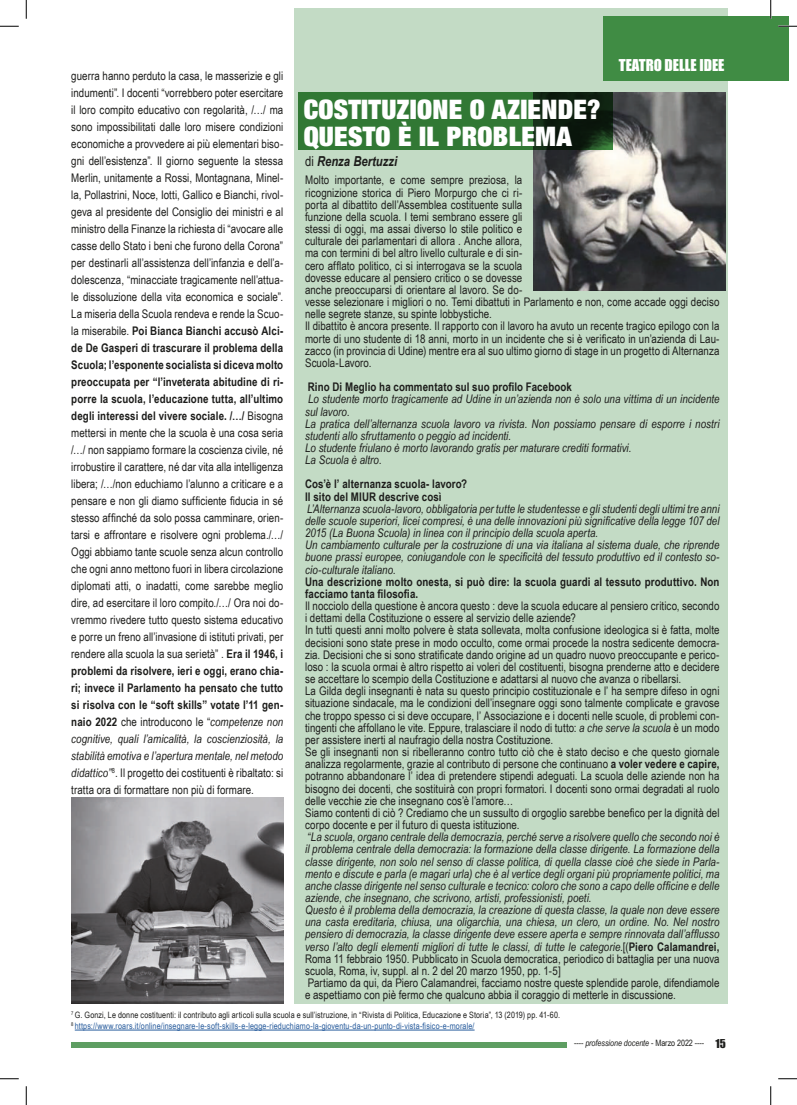
<style>
.page{position:relative;width:797px;height:1105px;background:#fff}
.page>*{position:absolute;margin:0;border:0;box-sizing:border-box;transform-origin:0 0}
.t1{font:900 expanded 27px/26.1px "Helvetica Neue";letter-spacing:.01em;color:#fff}
.t2{font:15px "Impact";color:#fff}
.t3{font:italic 700 13.75px "Arial Narrow";color:#1d1d1b}
.t4{font:11.88px/17px "Arial Narrow";letter-spacing:.005em;color:#1d1d1b}
.t5{font:italic 11.88px/12.1px "Arial Narrow";letter-spacing:.005em;color:#1d1d1b}
.t6{font:700 11.88px/12.1px "Arial Narrow";letter-spacing:.01em;color:#1d1d1b}
.t7{font:8.75px/11.2px "Arial Narrow";letter-spacing:.015em;color:#1d1d1b}
.t8{font:8.75px "Arial Narrow";letter-spacing:-.005em;color:#1d1d1b}
.s1{font-weight:700}
.s2{font-style:italic}
.s3{font-weight:400;font-style:normal}
.s4{font-style:normal}
.s5{font-weight:700;font-style:normal}
.s6{color:#275b9c}
.s7{font-family:"Impact";font-size:11.25px}
</style>
<div class="page">
<div style="left:71px;top:1042px;width:496px;height:5px;background:#5e9e62"></div>
<div style="left:294px;top:9px;width:434px;height:995px;background:#c3dbc5"></div>
<img style="left:71px;top:797px;width:212px;height:206px">
<img style="left:533px;top:93px;width:192px;height:198px">
<div style="left:603px;top:16px;width:185px;height:65px;background:#408c44"></div>
<svg style="left:298px;top:93px;width:314px;height:57px;background:#28622b"></svg>
<hr style="left:75px;top:1030px;width:399px;height:1px;background:#275b9c">
<svg style="left:0;top:25px;width:19px;height:2px"></svg>
<svg style="left:778px;top:25px;width:19px;height:2px"></svg>
<svg style="left:0;top:1078px;width:19px;height:1px"></svg>
<svg style="left:778px;top:1078px;width:19px;height:1px"></svg>
<svg style="left:25px;top:0;width:2px;height:19px"></svg>
<svg style="left:25px;top:1086px;width:2px;height:19px"></svg>
<svg style="left:770px;top:0;width:1px;height:19px"></svg>
<svg style="left:770px;top:1086px;width:1px;height:19px"></svg>
<p class="t4" style="left:71px;top:67px;width:213px;text-align:justify">guerra hanno perduto la casa, le masserizie e gli indumenti”. I docenti “vorrebbero poter esercitare il loro compito educativo con regolarità, /…/ ma sono impossibilitati dalle loro misere condizioni economiche a provvedere ai più elementari biso&shy;gni dell’esistenza”. Il giorno seguente la stessa Merlin, unitamente a Rossi, Montagnana, Minel&shy;la, Pollastrini, Noce, Iotti, Gallico e Bianchi, rivol&shy;geva al presidente del Consiglio dei ministri e al ministro della Finanze la richiesta di “avocare alle casse dello Stato i beni che furono della Corona” per destinarli all’assistenza dell’infanzia e dell’a&shy;dolescenza, “minacciate tragicamente nell’attua&shy;le dissoluzione della vita economica e sociale”.<br>La miseria della Scuola rendeva e rende la Scuo&shy;la miserabile. <span class="s1">Poi Bianca Bianchi accusò Alci&shy;de De Gasperi di trascurare il problema della Scuola; l’esponente socialista si diceva molto preoccupata per “l’inveterata abitudine di ri&shy;porre la scuola, l’educazione tutta, all’ultimo degli interessi del vivere sociale. /…/</span> Bisogna mettersi in mente che la scuola è una cosa seria /…/ non sappiamo formare la coscienza civile, né irrobustire il carattere, né dar vita alla intelligenza libera; /…/non educhiamo l’alunno a criticare e a pensare e non gli diamo sufficiente fiducia in sé stesso affinché da solo possa camminare, orien&shy;tarsi e affrontare e risolvere ogni problema./…/ Oggi abbiamo tante scuole senza alcun controllo che ogni anno mettono fuori in libera circolazione diplomati atti, o inadatti, come sarebbe meglio dire, ad esercitare il loro compito./…/ Ora noi do&shy;vremmo rivedere tutto questo sistema educativo e porre un freno all’invasione di istituti privati, per rendere alla scuola la sua serietà” . <span class="s1">Era il 1946, i problemi da risolvere, ieri e oggi, erano chia&shy;ri; invece il Parlamento ha pensato che tutto si risolva con le “soft skills” votate l’11 gen&shy;naio 2022</span> che introducono le “<span class="s2">competenze non cognitive, quali l’amicalità, la coscienziosità, la stabilità emotiva e l’apertura mentale, nel metodo didattico”</span><sup>8</sup>. Il progetto dei costituenti è ribaltato: si tratta ora di formattare non più di formare.</p>
<h1 class="t1" style="left:304px;top:96px;width:298px">COSTITUZIONE O AZIENDE?<br>QUESTO È IL PROBLEMA</h1>
<p class="t2" style="left:619px;top:53px;width:107px">TEATRO DELLE IDEE</p>
<p class="t3" style="left:305px;top:151px;width:94px"><span class="s3">di</span> Renza Bertuzzi</p>
<p class="t4" style="left:305px;top:174px;width:416px;line-height:12.1px">Molto importante, e come sempre preziosa, la<br>ricognizione storica di Piero Morpurgo che ci ri-<br>porta al dibattito dell’Assemblea costituente sulla<br>funzione della scuola. I temi sembrano essere gli<br>stessi di oggi, ma assai diverso lo stile politico e<br>culturale dei parlamentari di allora . Anche allora,<br>ma con termini di bel altro livello culturale e di sin-<br>cero afflato politico, ci si interrogava se la scuola<br>dovesse educare al pensiero critico o se dovesse<br>anche preoccuparsi di orientare al lavoro. Se do-<br>vesse selezionare i migliori o no. Temi dibattuti in Parlamento e non, come accade oggi deciso nelle segrete stanze, su spinte lobbystiche.<br>Il dibattito è ancora presente. Il rapporto con il lavoro ha avuto un recente tragico epilogo con la morte di uno studente di 18 anni, morto in un incidente che si è verificato in un’azienda di Lau&shy;zacco (in provincia di Udine) mentre era al suo ultimo giorno di stage in un progetto di Alternanza Scuola-Lavoro.</p>
<p class="t6" style="left:308px;top:380px;width:266px">Rino Di Meglio ha commentato sul suo profilo Facebook</p>
<p class="t5" style="left:305px;top:393px;width:416px">Lo studente morto tragicamente ad Udine in un’azienda non è solo una vittima di un incidente sul lavoro.<br>La pratica dell’alternanza scuola lavoro va rivista. Non possiamo pensare di esporre i nostri studenti allo sfruttamento o peggio ad incidenti.<br>Lo studente friulano è morto lavorando gratis per maturare crediti formativi.<br>La Scuola è altro.</p>
<p class="t6" style="left:305px;top:478px;width:163px">Cos’è l’ alternanza scuola- lavoro?<br>Il sito del MIUR descrive così</p>
<p class="t5" style="left:305px;top:502px;width:416px">L’Alternanza scuola-lavoro, obbligatoria per tutte le studentesse e gli studenti degli ultimi tre anni delle scuole superiori, licei compresi, è una delle innovazioni più significative della legge 107 del 2015 (La Buona Scuola) in linea con il principio della scuola aperta.<br>Un cambiamento culturale per la costruzione di una via italiana al sistema duale, che riprende buone prassi europee, coniugandole con le specificità del tessuto produttivo ed il contesto so&shy;cio-culturale italiano.</p>
<p class="t6" style="left:305px;top:575px;width:416px">Una descrizione molto onesta, si può dire: la scuola guardi al tessuto produttivo. Non facciamo tanta filosofia.</p>
<p class="t4" style="left:305px;top:599px;width:416px;line-height:12.1px">Il nocciolo della questione è ancora questo : deve la scuola educare al pensiero critico, secondo i dettami della Costituzione o essere al servizio delle aziende?<br>In tutti questi anni molto polvere è stata sollevata, molta confusione ideologica si è fatta, molte decisioni sono state prese in modo occulto, come ormai procede la nostra sedicente democra&shy;zia. Decisioni che si sono stratificate dando origine ad un quadro nuovo preoccupante e perico&shy;loso : la scuola ormai è altro rispetto ai voleri del costituenti, bisogna prenderne atto e decidere se accettare lo scempio della Costituzione e adattarsi al nuovo che avanza o ribellarsi.<br>La Gilda degli insegnanti è nata su questo principio costituzionale e l’ ha sempre difeso in ogni situazione sindacale, ma le condizioni dell’insegnare oggi sono talmente complicate e gravose che troppo spesso ci si deve occupare, l’ Associazione e i docenti nelle scuole, di problemi con&shy;tingenti che affollano le vite. Eppure, tralasciare il nodo di tutto: <span class="s2">a che serve la scuola</span> è un modo per assistere inerti al naufragio della nostra Costituzione.<br>Se gli insegnanti non si ribelleranno contro tutto ciò che è stato deciso e che questo giornale analizza regolarmente, grazie al contributo di persone che continuano <span class="s1">a voler vedere e capire, </span>potranno abbandonare l’ idea di pretendere stipendi adeguati. La scuola delle aziende non ha bisogno dei docenti, che sostituirà con propri formatori. I docenti sono ormai degradati al ruolo delle vecchie zie che insegnano cos’è l’amore…<br>Siamo contenti di ciò ? Crediamo che un sussulto di orgoglio sarebbe benefico per la dignità del corpo docente e per il futuro di questa istituzione.</p>
<p class="t5" style="left:305px;top:831px;width:416px">“La scuola, organo centrale della democrazia, perché serve a risolvere quello che secondo noi è il problema centrale della democrazia: la formazione della classe dirigente. La formazione della classe dirigente, non solo nel senso di classe politica, di quella classe cioè che siede in Parla&shy;mento e discute e parla (e magari urla) che è al vertice degli organi più propriamente politici, ma anche classe dirigente nel senso culturale e tecnico: coloro che sono a capo delle officine e delle aziende, che insegnano, che scrivono, artisti, professionisti, poeti.<br>Questo è il problema della democrazia, la creazione di questa classe, la quale non deve essere una casta ereditaria, chiusa, una oligarchia, una chiesa, un clero, un ordine. No. Nel nostro pensiero di democrazia, la classe dirigente deve essere aperta e sempre rinnovata dall’afflusso verso l’alto degli elementi migliori di tutte le classi, di tutte le categorie.<span class="s4">[(</span><span class="s5">Piero Calamandrei, </span><span class="s4">Roma 11 febbraio 1950. Pubblicato in Scuola democratica, periodico di battaglia per una nuova scuola, Roma, iv, suppl. al n. 2 del 20 marzo 1950, pp. 1-5]<br>Partiamo da qui, da Piero Calamandrei, facciamo nostre queste splendide parole, difendiamole e aspettiamo con piè fermo che qualcuno abbia il coraggio di metterle in discussione.</span></p>
<p class="t7" style="left:71px;top:1009px;width:490px"><sup>7</sup> G. Gonzi, Le donne costituenti: il contributo agli articoli sulla scuola e sull’istruzione, in “Rivista di Politica, Educazione e Storia”, 13 (2019) pp. 41-60.<br><sup>8</sup> <span class="s6">https://www.roars.it/online/insegnare-le-soft-skills-e-legge-rieduchiamo-la-gioventu-da-un-punto-di-vista-fisico-e-morale/</span></p>
<p class="t8" style="left:574px;top:1037px;width:153px">---- <span class="s2">professione docente</span> - Marzo 2022 ---- <span class="s7">15</span></p>
</div>
